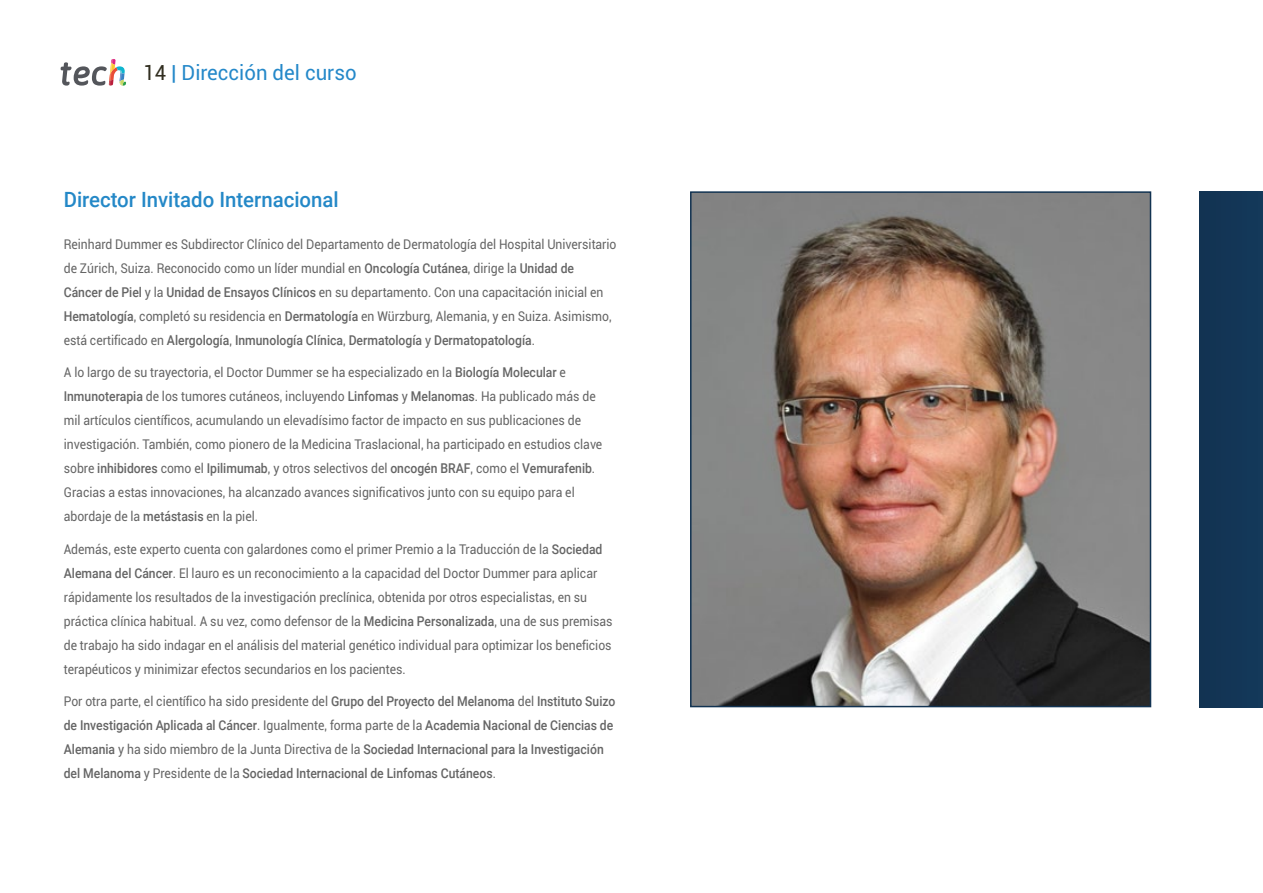
<style>
.page{position:relative;width:1263px;height:893px;background:#fff}
.page>*{position:absolute;margin:0;border:0;box-sizing:border-box;transform-origin:0 0}
.t1{font:500 21px "Roboto";color:#2488c7}
.t2{font:21px "Roboto";color:#2488c9}
.t3{font:13.5px/24px "Roboto";color:#656565;scale:.9 1}
.t4{font:500 13.5px/24px "Roboto";color:#656565;scale:.9 1}
.s1{color:#312e20}
.s2{font-weight:500}
.s3{font-weight:400}
</style>
<div class="page">
<svg style="left:61px;top:59px;width:65px;height:27px"></svg>
<img style="left:693px;top:194px;width:455px;height:510px">
<div style="left:690px;top:191px;width:461px;height:516px;border:2px solid #123352"></div>
<div style="left:1199px;top:191px;width:64px;height:516px;background:#133556"></div>
<h1 class="t2" style="left:144px;top:57px;width:215px"><span class="s1">14</span> | Dirección del curso</h1>
<h1 class="t1" style="left:64px;top:185px;width:276px">Director Invitado Internacional</h1>
<p class="t3" style="left:64px;top:231px;width:616px">Reinhard Dummer es Subdirector Clínico del Departamento de Dermatología del Hospital Universitario de Zúrich, Suiza. Reconocido como un líder mundial en <span class="s2">Oncología Cutánea</span>, dirige la <span class="s2">Unidad de<br>Cáncer de Piel</span> y la <span class="s2">Unidad de Ensayos Clínicos</span> en su departamento. Con una capacitación inicial en <span class="s2">Hematología</span>, completó su residencia en <span class="s2">Dermatología</span> en Würzburg, Alemania, y en Suiza. Asimismo, está certificado en <span class="s2">Alergología</span>, <span class="s2">Inmunología Clínica</span>, <span class="s2">Dermatología</span> y <span class="s2">Dermatopatología</span>.</p>
<p class="t3" style="left:64px;top:360px;width:600px">A lo largo de su trayectoria, el Doctor Dummer se ha especializado en la <span class="s2">Biología Molecular</span> e <span class="s2">Inmunoterapia</span> de los tumores cutáneos, incluyendo <span class="s2">Linfomas</span> y <span class="s2">Melanomas</span>. Ha publicado más de mil artículos científicos, acumulando un elevadísimo factor de impacto en sus publicaciones de investigación. También, como pionero de la Medicina Traslacional, ha participado en estudios clave sobre <span class="s2">inhibidores</span> como el <span class="s2">Ipilimumab</span>, y otros selectivos del <span class="s2">oncogén BRAF</span>, como el <span class="s2">Vemurafenib</span>.<br>Gracias a estas innovaciones, ha alcanzado avances significativos junto con su equipo para el abordaje de la <span class="s2">metástasis</span> en la piel.</p>
<p class="t3" style="left:64px;top:536px;width:611px">Además, este experto cuenta con galardones como el primer Premio a la Traducción de la <span class="s2">Sociedad Alemana del Cáncer</span>. El lauro es un reconocimiento a la capacidad del Doctor Dummer para aplicar rápidamente los resultados de la investigación preclínica, obtenida por otros especialistas, en su práctica clínica habitual. A su vez, como defensor de la <span class="s2">Medicina Personalizada</span>, una de sus premisas de trabajo ha sido indagar en el análisis del material genético individual para optimizar los beneficios terapéuticos y minimizar efectos secundarios en los pacientes.</p>
<p class="t4" style="left:64px;top:689px;width:614px"><span class="s3">Por otra parte, el científico ha sido presidente del</span> Grupo del Proyecto del Melanoma <span class="s3">del</span> Instituto Suizo de Investigación Aplicada al Cáncer<span class="s3">. Igualmente, forma parte de la</span> Academia Nacional de Ciencias de Alemania <span class="s3">y ha sido miembro de la Junta Directiva de la</span> Sociedad Internacional para la Investigación del Melanoma <span class="s3">y Presidente de la</span> Sociedad Internacional de Linfomas Cutáneos<span class="s3">.</span></p>
</div>
